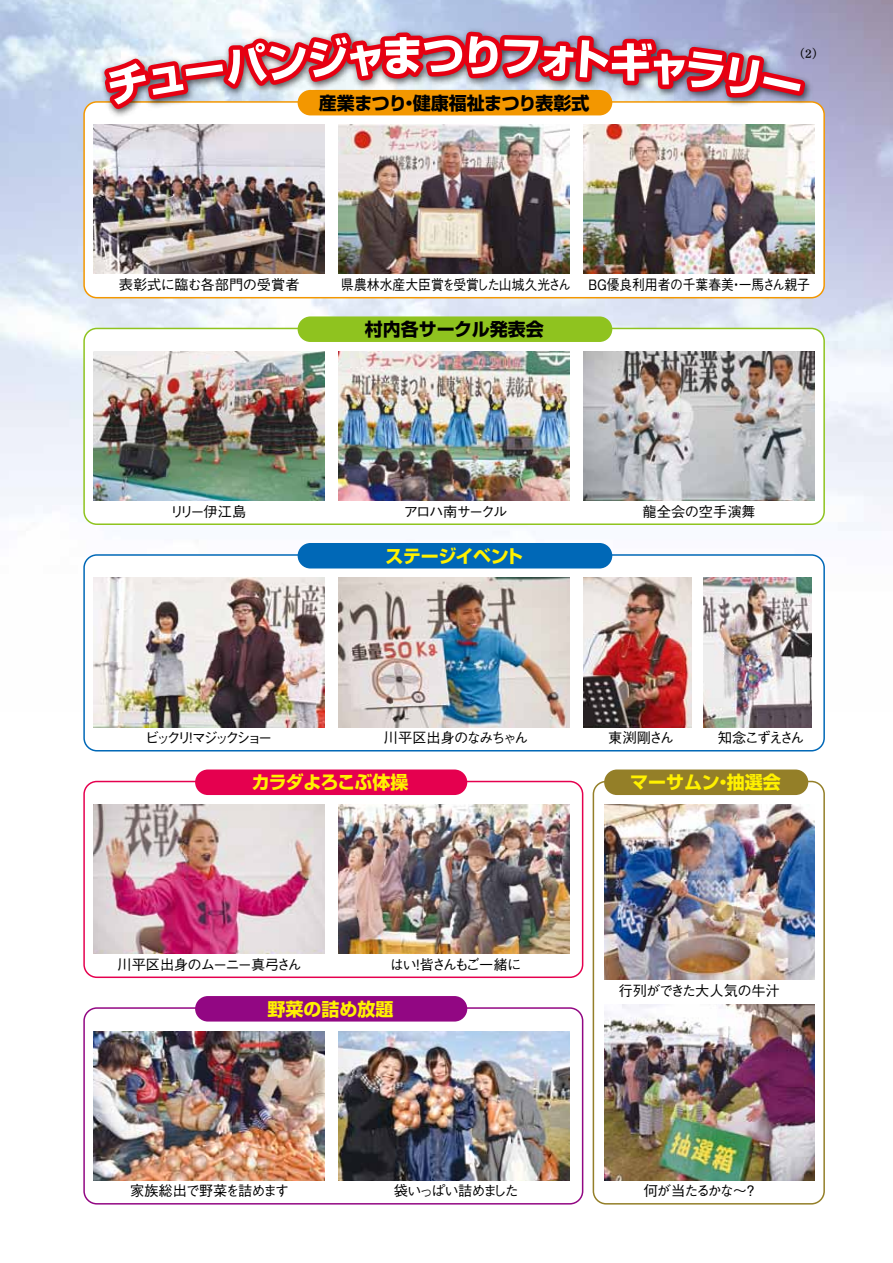
<style>
.page{position:relative;width:893px;height:1263px;background:#fff}
.page>*{position:absolute;margin:0;border:0;box-sizing:border-box;transform-origin:0 0}
.t1{font:700 18px "Shin Go Pr 6 N";color:#000}
.t2{font:700 18px "Shin Go Pr 6 N";letter-spacing:-.01em;color:#fff100}
.t3{font:700 18px "Shin Go Pr 6 N";letter-spacing:-.045em;color:#fff100}
.t4{font:700 18px "Shin Go Pr 6 N";letter-spacing:-.03em;color:#fff100}
.t5{font:500 14.25px "Gothic BBB Pr 6";letter-spacing:-.06em;color:#000}
.t6{font:500 14.25px "Gothic BBB Pr 6";color:#000;scale:.9 1}
.t7{font:500 14.25px "Gothic BBB Pr 6";letter-spacing:-.015em;color:#000}
.t8{font:500 14.25px "Gothic BBB Pr 6";letter-spacing:-.03em;color:#000}
.t9{font:500 14.25px "Gothic BBB Pr 6";letter-spacing:-.225em;color:#000}
.t10{font:500 14.25px "Gothic BBB Pr 6";letter-spacing:-.125em;color:#000}
.t11{font:500 14.25px "Gothic BBB Pr 6";letter-spacing:-.145em;color:#000}
.t12{font:500 14.25px "Gothic BBB Pr 6";color:#000}
.t13{font:500 14.25px "Gothic BBB Pr 6";letter-spacing:-.115em;color:#000}
.t14{font:500 14.25px "Gothic BBB Pr 6";letter-spacing:-.11em;color:#000}
.t15{font:500 14.25px "Gothic BBB Pr 6";letter-spacing:-.16em;color:#000}
.t16{font:500 14.25px "Gothic BBB Pr 6";letter-spacing:-.06em;color:#000;scale:.9 1}
.t17{font:12.75px "DFHS Mincho Std W5";color:#000}
</style>
<div class="page">
<img style="left:0;top:0;width:893px;height:560px">
<div style="left:84px;top:102px;width:740px;height:196px;background:#fff;border-radius:13px"></div>
<div style="left:593px;top:781px;width:232px;height:423px;border:2px solid #947f28;border-radius:13px"></div>
<div style="left:83px;top:1007px;width:500px;height:197px;border:2px solid #920783;border-radius:13px"></div>
<div style="left:83px;top:781px;width:500px;height:197px;border:2px solid #e5004f;border-radius:13px"></div>
<div style="left:84px;top:555px;width:740px;height:196px;background:#fff;border-radius:13px"></div>
<div style="left:83px;top:554px;width:742px;height:197px;border:2px solid #0068b7;border-radius:13px"></div>
<div style="left:84px;top:328px;width:740px;height:196px;background:#fff;border-radius:13px"></div>
<div style="left:298px;top:543px;width:314px;height:25px;background:#0068b7;border-radius:13px"></div>
<div style="left:195px;top:769px;width:272px;height:26px;background:#e5004f;border-radius:13px"></div>
<img style="left:338px;top:804px;width:231px;height:149px">
<div style="left:195px;top:996px;width:272px;height:25px;background:#920783;border-radius:13px"></div>
<div style="left:604px;top:769px;width:204px;height:26px;background:#947f28;border-radius:13px"></div>
<svg style="left:96px;top:0;width:715px;height:562px"></svg>
<img style="left:93px;top:804px;width:231px;height:149px">
<img style="left:338px;top:578px;width:231px;height:149px">
<img style="left:583px;top:578px;width:109px;height:149px">
<img style="left:93px;top:578px;width:231px;height:149px">
<img style="left:604px;top:1005px;width:210px;height:175px">
<img style="left:604px;top:804px;width:210px;height:176px">
<img style="left:583px;top:125px;width:231px;height:149px">
<img style="left:338px;top:125px;width:231px;height:149px">
<img style="left:93px;top:125px;width:231px;height:149px">
<img style="left:93px;top:351px;width:231px;height:149px">
<img style="left:703px;top:578px;width:109px;height:149px">
<img style="left:338px;top:1031px;width:231px;height:149px">
<img style="left:93px;top:1031px;width:231px;height:149px">
<img style="left:583px;top:351px;width:231px;height:149px">
<img style="left:338px;top:351px;width:231px;height:149px">
<p class="t1" style="left:319px;top:89px;width:272px">産業まつり健康福祉まつり表彰式</p>
<p class="t1" style="left:400px;top:89px;width:19px">・</p>
<p class="t17" style="left:792px;top:46px;width:34px">) (2</p>
<p class="t7" style="left:119px;top:274px;width:182px">表彰式に臨む各部門の受賞者</p>
<p class="t6" style="left:341px;top:274px;width:257px">県農林水産大臣賞を受賞した山城久光さん</p>
<p class="t1" style="left:365px;top:315px;width:180px">村内各サークル発表会</p>
<p class="t6" style="left:588px;top:274px;width:248px">BG優良利用者の千葉春美一馬さん親子</p>
<p class="t16" style="left:730px;top:274px;width:16px">・</p>
<p class="t5" style="left:170px;top:500px;width:78px">リリー伊江島</p>
<p class="t13" style="left:404px;top:500px;width:105px">アロハ南サークル</p>
<p class="t4" style="left:386px;top:542px;width:139px">ステージイベント</p>
<p class="t12" style="left:643px;top:500px;width:115px">龍全会の空手演舞</p>
<p class="t9" style="left:145px;top:727px;width:129px">ビックリマジックショー</p>
<p class="t5" style="left:184px;top:727px;width:16px">！</p>
<p class="t5" style="left:384px;top:727px;width:146px">川平区出身のなみちゃん</p>
<p class="t5" style="left:608px;top:727px;width:67px">東渕剛さん</p>
<p class="t15" style="left:718px;top:727px;width:88px">知念こずえさん</p>
<p class="t3" style="left:252px;top:768px;width:158px">カラダよろこぶ体操</p>
<p class="t5" style="left:117px;top:953px;width:186px">川平区出身のムーニー真弓さん</p>
<p class="t10" style="left:390px;top:953px;width:133px">はい皆さんもご一緒に</p>
<p class="t5" style="left:411px;top:953px;width:16px">！</p>
<p class="t2" style="left:267px;top:995px;width:127px">野菜の詰め放題</p>
<p class="t5" style="left:130px;top:1180px;width:160px">家族総出で野菜を詰めます</p>
<p class="t11" style="left:394px;top:1180px;width:127px">袋いっぱい詰めました</p>
<p class="t2" style="left:630px;top:768px;width:152px">マーサムン抽選会</p>
<p class="t2" style="left:714px;top:768px;width:19px">・</p>
<p class="t8" style="left:619px;top:979px;width:163px">行列ができた大人気の牛汁</p>
<p class="t14" style="left:644px;top:1180px;width:105px">何が当たるかな~</p>
<p class="t5" style="left:744px;top:1180px;width:16px">?</p>
</div>
